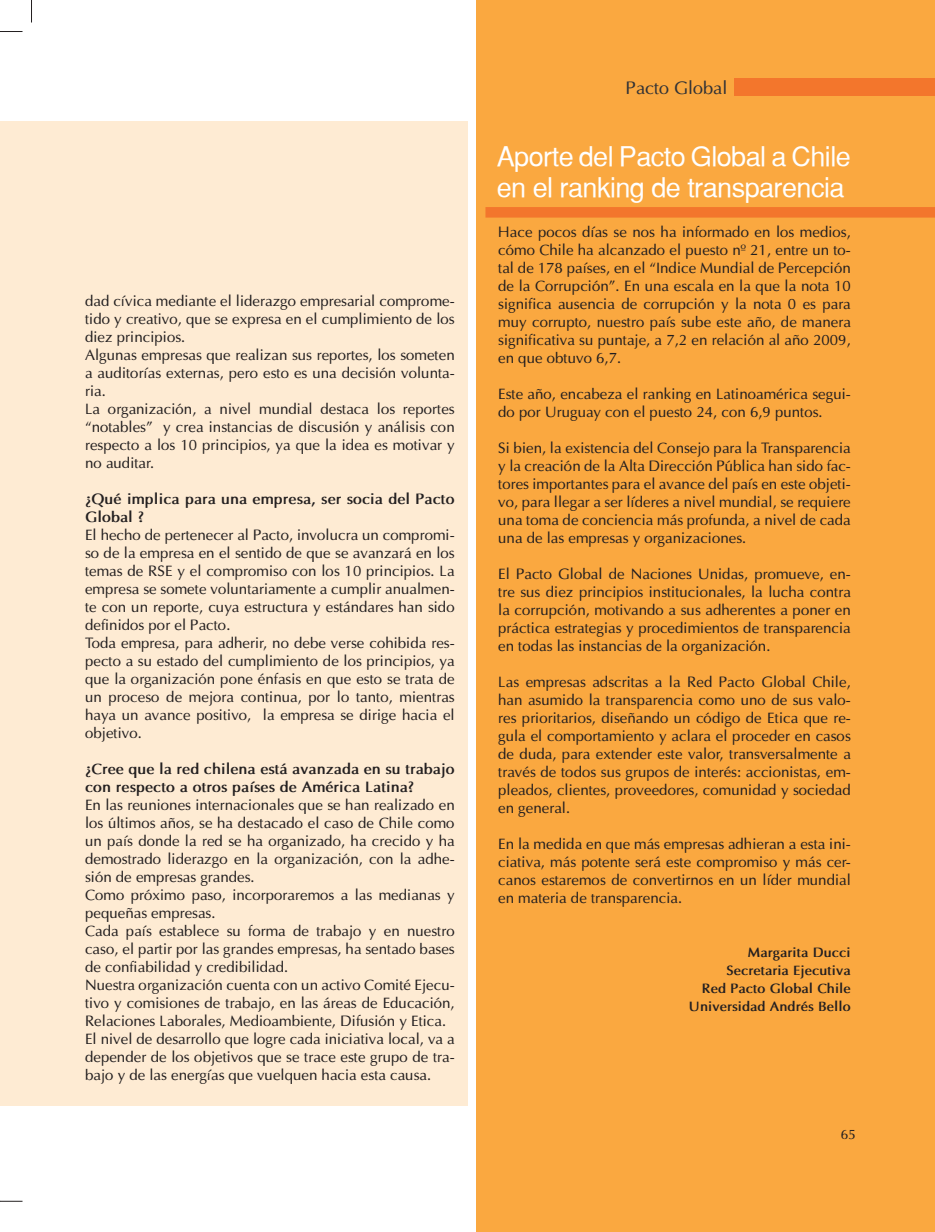
<style>
.page{position:relative;width:935px;height:1232px;background:#fff}
.page>*{position:absolute;margin:0;border:0;box-sizing:border-box;transform-origin:0 0}
.t1{font:27px/31.5px "Sans Serif";letter-spacing:-.02em;color:#fff}
.Paragraph_Style_1{font:18px "Optima";color:#313235}
.t2{font:15px/18px "Optima";color:#231f20;text-align:justify}
.t3{font:700 15px/18px "Optima";color:#231f20}
.t4{font:700 13.5px "Optima";color:#231f20}
.t5{font:13.5px "Optima";color:#231f20}
</style>
<div class="page">
<svg style="left:0;top:31px;width:22px;height:1px"></svg>
<svg style="left:0;top:1201px;width:22px;height:1px"></svg>
<svg style="left:31px;top:0;width:1px;height:23px"></svg>
<div style="left:0;top:122px;width:467px;height:984px;background:#feebd3"></div>
<div style="left:477px;top:0;width:457px;height:1232px;background:#faa840"></div>
<div style="left:485px;top:207px;width:449px;height:10px;background:#f3762c"></div>
<div style="left:734px;top:78px;width:200px;height:17px;background:#f3762c"></div>
<p class="t2" style="left:85px;top:292px;width:371px">dad cívica mediante el liderazgo empresarial comprome&shy;tido y creativo, que se expresa en el cumplimiento de los diez principios.</p>
<p class="t2" style="left:85px;top:346px;width:371px">Algunas empresas que realizan sus reportes, los someten a auditorías externas, pero esto es una decisión volunta&shy;ria.</p>
<p class="t2" style="left:85px;top:400px;width:371px">La organización, a nivel mundial destaca los reportes “notables” y crea instancias de discusión y análisis con respecto a los 10 principios, ya que la idea es motivar y no auditar.</p>
<p class="t3" style="left:85px;top:490px;width:371px">¿Qué implica para una empresa, ser socia del Pacto<br>Global ?</p>
<p class="t2" style="left:85px;top:526px;width:371px">El hecho de pertenecer al Pacto, involucra un compromi&shy;so de la empresa en el sentido de que se avanzará en los temas de RSE y el compromiso con los 10 principios. La empresa se somete voluntariamente a cumplir anualmen&shy;te con un reporte, cuya estructura y estándares han sido definidos por el Pacto.</p>
<p class="t2" style="left:85px;top:634px;width:371px">Toda empresa, para adherir, no debe verse cohibida res&shy;pecto a su estado del cumplimiento de los principios, ya que la organización pone énfasis en que esto se trata de un proceso de mejora continua, por lo tanto, mientras haya un avance positivo, la empresa se dirige hacia el objetivo.</p>
<p class="t3" style="left:85px;top:760px;width:371px">¿Cree que la red chilena está avanzada en su trabajo con respecto a otros países de América Latina?</p>
<p class="t2" style="left:85px;top:796px;width:371px">En las reuniones internacionales que se han realizado en los últimos años, se ha destacado el caso de Chile como un país donde la red se ha organizado, ha crecido y ha demostrado liderazgo en la organización, con la adhe&shy;sión de empresas grandes.</p>
<p class="t2" style="left:85px;top:886px;width:371px">Como próximo paso, incorporaremos a las medianas y pequeñas empresas.</p>
<p class="t2" style="left:85px;top:922px;width:371px">Cada país establece su forma de trabajo y en nuestro caso, el partir por las grandes empresas, ha sentado bases de confiabilidad y credibilidad.</p>
<p class="t2" style="left:85px;top:976px;width:371px">Nuestra organización cuenta con un activo Comité Ejecu&shy;tivo y comisiones de trabajo, en las áreas de Educación, Relaciones Laborales, Medioambiente, Difusión y Etica.</p>
<p class="t2" style="left:85px;top:1030px;width:371px">El nivel de desarrollo que logre cada iniciativa local, va a depender de los objetivos que se trace este grupo de tra&shy;bajo y de las energías que vuelquen hacia esta causa.</p>
<p class="Paragraph_Style_1" style="left:626px;top:77px;width:103px">Pacto Global</p>
<p class="t1" style="left:497px;top:140px;width:355px">Aporte del Pacto Global a Chile en el ranking de transparencia</p>
<p class="t2" style="left:498px;top:223px;width:354px">Hace pocos días se nos ha informado en los medios, cómo Chile ha alcanzado el puesto nº 21, entre un to&shy;tal de 178 países, en el “Indice Mundial de Percepción de la Corrupción”. En una escala en la que la nota 10 significa ausencia de corrupción y la nota 0 es para muy corrupto, nuestro país sube este año, de manera significativa su puntaje, a 7,2 en relación al año 2009, en que obtuvo 6,7.</p>
<p class="t2" style="left:498px;top:385px;width:354px">Este año, encabeza el ranking en Latinoamérica segui&shy;do por Uruguay con el puesto 24, con 6,9 puntos.</p>
<p class="t2" style="left:498px;top:439px;width:354px">Si bien, la existencia del Consejo para la Transparencia y la creación de la Alta Dirección Pública han sido fac&shy;tores importantes para el avance del país en este objeti&shy;vo, para llegar a ser líderes a nivel mundial, se requiere una toma de conciencia más profunda, a nivel de cada una de las empresas y organizaciones.</p>
<p class="t2" style="left:498px;top:565px;width:354px">El Pacto Global de Naciones Unidas, promueve, en&shy;tre sus diez principios institucionales, la lucha contra la corrupción, motivando a sus adherentes a poner en práctica estrategias y procedimientos de transparencia en todas las instancias de la organización.</p>
<p class="t2" style="left:498px;top:673px;width:354px">Las empresas adscritas a la Red Pacto Global Chile, han asumido la transparencia como uno de sus valo&shy;res prioritarios, diseñando un código de Etica que re&shy;gula el comportamiento y aclara el proceder en casos de duda, para extender este valor, transversalmente a través de todos sus grupos de interés: accionistas, em&shy;pleados, clientes, proveedores, comunidad y sociedad en general.</p>
<p class="t2" style="left:498px;top:835px;width:354px">En la medida en que más empresas adhieran a esta ini&shy;ciativa, más potente será este compromiso y más cer&shy;canos estaremos de convertirnos en un líder mundial en materia de transparencia.</p>
<p class="t4" style="left:748px;top:944px;width:104px">Margarita Ducci</p>
<p class="t4" style="left:726px;top:962px;width:126px">Secretaria Ejecutiva</p>
<p class="t4" style="left:702px;top:980px;width:150px">Red Pacto Global Chile</p>
<p class="t4" style="left:689px;top:998px;width:163px">Universidad Andrés Bello</p>
<p class="t5" style="left:840px;top:1126px;width:17px">65</p>
</div>
